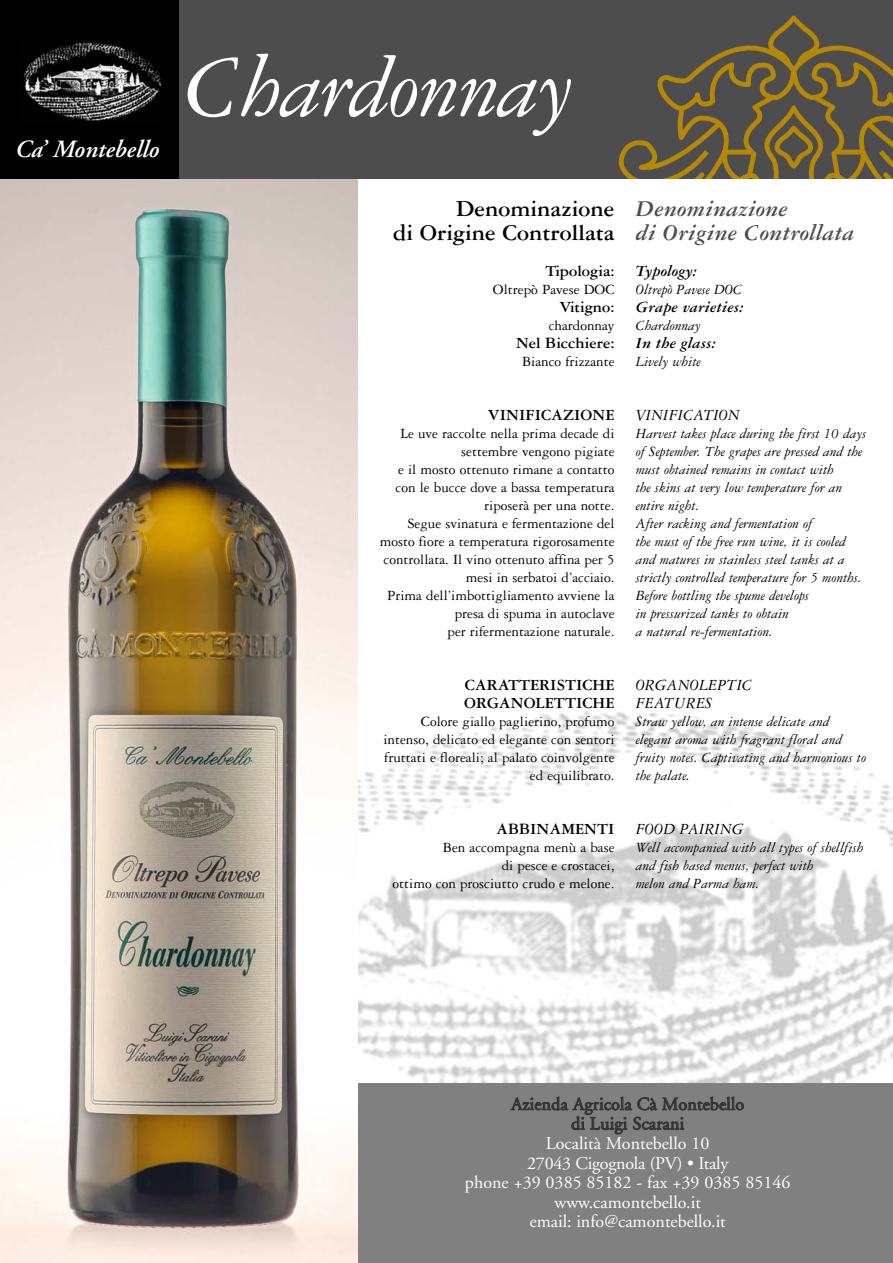
<style>
.page{position:relative;width:893px;height:1263px;background:#fff}
.page>*{position:absolute;margin:0;border:0;box-sizing:border-box;transform-origin:0 0}
.t1{font:italic 93px "Garamond Three";letter-spacing:-.015em;color:#fff}
.t2{font:italic 600 24.75px "Adobe Garamond";color:#fff}
.t3{font:700 24px/24px "Garamond Three";color:#000;text-align:right}
.t4{font:italic 700 24px/24px "Garamond Three";color:#4d4d4d}
.t5{font:18px/19.5px "Adobe Garamond";color:#fff;text-align:center}
.t6{font:18px/19.5px "Adobe Garamond";letter-spacing:.01em;color:#333;text-align:center}
.t7{font:700 16.5px/18px "Garamond Three";color:#000}
.t8{font:italic 16.5px/18px "Garamond Three";color:#000}
.t9{font:italic 700 16.5px "Garamond Three";color:#000}
.t10{font:italic 15px/18px "Garamond Three";color:#000}
.t11{font:15px/18px "Garamond Three";color:#000;text-align:right}
</style>
<div class="page">
<img style="left:357px;top:682px;width:535px;height:401px">
<div style="left:0;top:1083px;width:892px;height:180px;background:#808080"></div>
<img style="left:0;top:179px;width:357px;height:1084px">
<div style="left:0;top:0;width:892px;height:179px;background:#4d4d4d"></div>
<div style="left:0;top:0;width:179px;height:179px;background:#000"></div>
<img style="left:24px;top:42px;width:137px;height:79px">
<svg style="left:618px;top:15px;width:274px;height:164px"></svg>
<h2 class="t2" style="left:14px;top:139px;width:146px">Ca’ Montebello</h2>
<h1 class="t1" style="left:185px;top:55px;width:390px">Chardonnay</h1>
<h3 class="t3" style="left:393px;top:198px;width:223px">Denominazione<br>di Origine Controllata</h3>
<p class="t7" style="left:545px;top:263px;width:70px">Tipologia:</p>
<p class="t11" style="left:493px;top:281px;width:123px">Oltrepò Pavese DOC</p>
<p class="t7" style="left:559px;top:299px;width:57px">Vitigno:</p>
<p class="t11" style="left:548px;top:317px;width:67px">chardonnay</p>
<p class="t7" style="left:516px;top:335px;width:100px">Nel Bicchiere:</p>
<p class="t11" style="left:522px;top:353px;width:94px">Bianco frizzante</p>
<p class="t7" style="left:488px;top:407px;width:128px">VINIFICAZIONE</p>
<p class="t11" style="left:379px;top:425px;width:236px">Le uve raccolte nella prima decade di settembre vengono pigiate<br>e il mosto ottenuto rimane a contatto con le bucce dove a bassa temperatura riposerà per una notte.<br>Segue svinatura e fermentazione del mosto fiore a temperatura rigorosamente controllata. Il vino ottenuto affina per 5 mesi in serbatoi d’acciaio.<br>Prima dell’imbottigliamento avviene la presa di spuma in autoclave<br>per rifermentazione naturale.</p>
<p class="t7" style="left:464px;top:677px;width:152px">CARATTERISTICHE<br>ORGANOLETTICHE</p>
<p class="t11" style="left:383px;top:713px;width:232px">Colore giallo paglierino, profumo intenso, delicato ed elegante con sentori fruttati e floreali; al palato coinvolgente ed equilibrato.</p>
<p class="t7" style="left:496px;top:821px;width:120px">ABBINAMENTI</p>
<p class="t11" style="left:392px;top:839px;width:223px">Ben accompagna menù a base<br>di pesce e crostacei,<br>ottimo con prosciutto crudo e melone.</p>
<h3 class="t4" style="left:635px;top:198px;width:220px">Denominazione<br>di Origine Controllata</h3>
<p class="t9" style="left:635px;top:265px;width:63px">Typology:</p>
<p class="t10" style="left:635px;top:281px;width:108px">Oltrepò Pavese DOC</p>
<p class="t9" style="left:635px;top:301px;width:109px">Grape varieties:</p>
<p class="t10" style="left:635px;top:317px;width:66px">Chardonnay</p>
<p class="t9" style="left:635px;top:337px;width:82px">In the glass:</p>
<p class="t10" style="left:635px;top:353px;width:66px">Lively white</p>
<p class="t8" style="left:635px;top:407px;width:106px">VINIFICATION</p>
<p class="t10" style="left:635px;top:425px;width:232px">Harvest takes place during the first 10 days of September. The grapes are pressed and the must obtained remains in contact with<br>the skins at very low temperature for an entire night.<br>After racking and fermentation of<br>the must of the free run wine, it is cooled and matures in stainless steel tanks at a strictly controlled temperature for 5 months.<br>Before bottling the spume develops<br>in pressurized tanks to obtain<br>a natural re-fermentation.</p>
<p class="t8" style="left:635px;top:677px;width:118px">ORGANOLEPTIC<br>FEATURES</p>
<p class="t10" style="left:635px;top:713px;width:232px">Straw yellow, an intense delicate and elegant aroma with fragrant floral and fruity notes. Captivating and harmonious to the palate.</p>
<p class="t8" style="left:635px;top:821px;width:110px">FOOD PAIRING</p>
<p class="t10" style="left:635px;top:839px;width:229px">Well accompanied with all types of shellfish and fish based menus, perfect with<br>melon and Parma ham.</p>
<p class="t6" style="left:511px;top:1096px;width:234px">Azienda Agricola Cà Montebello di Luigi Scarani</p>
<p class="t5" style="left:465px;top:1135px;width:327px">Località Montebello 10<br>27043 Cigognola (PV) • Italy<br>phone +39 0385 85182 - fax +39 0385 85146 www.camontebello.it<br>email: info@camontebello.it</p>
</div>
